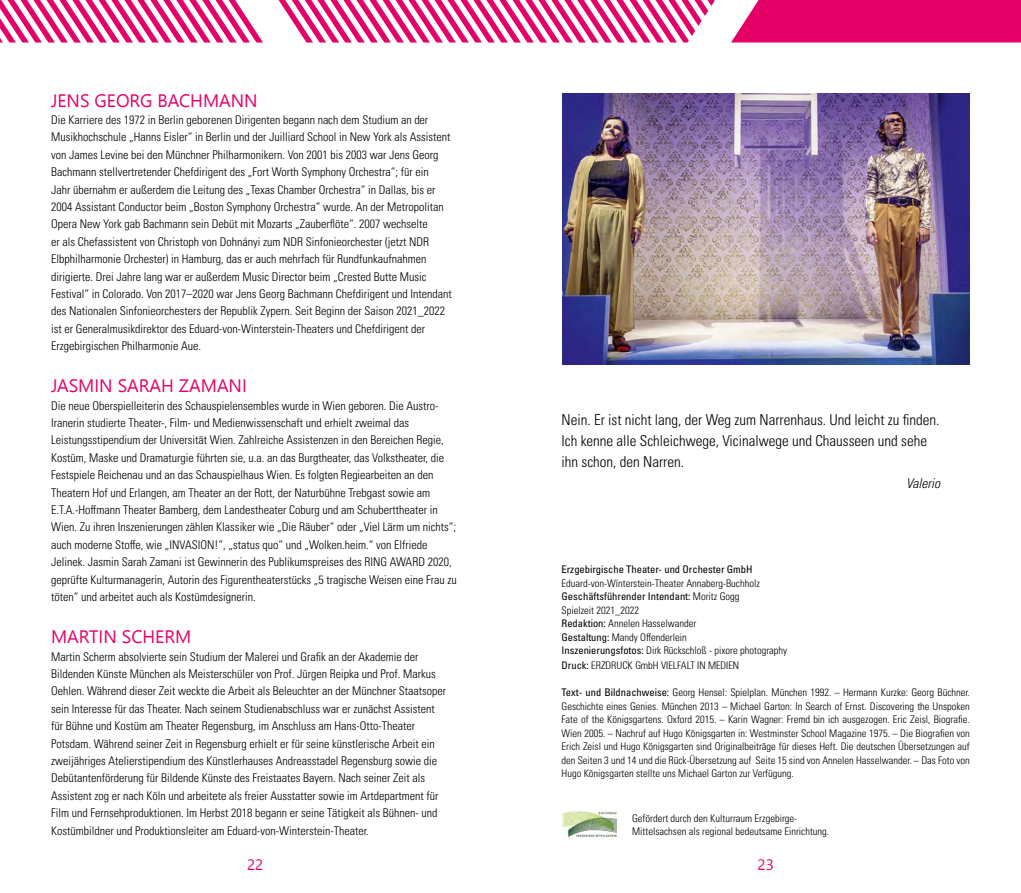
<style>
.page{position:relative;width:1021px;height:893px;background:#fff}
.page>*{position:absolute;margin:0;border:0;box-sizing:border-box;transform-origin:0 0}
.t1{font:300 condensed 15px/21px "Univers LT Pro";color:#000}
.t2{font:italic 300 condensed 13.5px "Univers LT Pro";color:#000}
.t3{font:300 condensed 12px/17.4px "Univers LT Pro";color:#000}
.t4{font:300 condensed 10.5px/13.5px "Univers LT Pro";color:#000}
.t5{font:condensed 10.5px "Univers LT Pro";color:#000}
.t6{font:300 condensed 10.5px "Zurich BT";color:#000}
.s1{font-weight:400}
.s2{font-family:"Univers LT Pro";font-weight:400}
</style>
<div class="page">
<svg style="left:731px;top:0;width:289px;height:43px"></svg>
<svg style="left:0;top:0;width:714px;height:43px"></svg>
<img style="left:563px;top:94px;width:406px;height:271px">
<img style="left:562px;top:810px;width:55px;height:29px">
<p class="t3" style="left:51px;top:110px;width:402px">Die Karriere des 1972 in Berlin geborenen Dirigenten begann nach dem Studium an der Musikhochschule „Hanns Eisler“ in Berlin und der Juilliard School in New York als Assistent von James Levine bei den Münchner Philharmonikern. Von 2001 bis 2003 war Jens Georg Bachmann stellvertretender Chefdirigent des „Fort Worth Symphony Orchestra“; für ein<br>Jahr übernahm er außerdem die Leitung des „Texas Chamber Orchestra“ in Dallas, bis er 2004 Assistant Conductor beim „Boston Symphony Orchestra“ wurde. An der Metropolitan Opera New York gab Bachmann sein Debüt mit Mozarts „Zauberflöte“. 2007 wechselte<br>er als Chefassistent von Christoph von Dohnányi zum NDR Sinfonieorchester (jetzt NDR Elbphilharmonie Orchester) in Hamburg, das er auch mehrfach für Rundfunkaufnahmen dirigierte. Drei Jahre lang war er außerdem Music Director beim „Crested Butte Music Festival“ in Colorado. Von 2017–2020 war Jens Georg Bachmann Chefdirigent und Intendant des Nationalen Sinfonieorchesters der Republik Zypern. Seit Beginn der Saison 2021_2022 ist er Generalmusikdirektor des Eduard-von-Winterstein-Theaters und Chefdirigent der Erzgebirgischen Philharmonie Aue.</p>
<p class="t3" style="left:51px;top:396px;width:407px">Die neue Oberspielleiterin des Schauspielensembles wurde in Wien geboren. Die Austro-Iranerin studierte Theater-, Film- und Medienwissenschaft und erhielt zweimal das Leistungsstipendium der Universität Wien. Zahlreiche Assistenzen in den Bereichen Regie, Kostüm, Maske und Dramaturgie führten sie, u.a. an das Burgtheater, das Volkstheater, die Festspiele Reichenau und an das Schauspielhaus Wien. Es folgten Regiearbeiten an den Theatern Hof und Erlangen, am Theater an der Rott, der Naturbühne Trebgast sowie am E.T.A.-Hoffmann Theater Bamberg, dem Landestheater Coburg und am Schuberttheater in Wien. Zu ihren Inszenierungen zählen Klassiker wie „Die Räuber“ oder „Viel Lärm um nichts“; auch moderne Stoffe, wie „INVASION!“, „status quo“ und „Wolken.heim.“ von Elfriede Jelinek. Jasmin Sarah Zamani ist Gewinnerin des Publikumspreises des RING AWARD 2020, geprüfte Kulturmanagerin, Autorin des Figurentheaterstücks „5 tragische Weisen eine Frau zu töten“ und arbeitet auch als Kostümdesignerin.</p>
<p class="t3" style="left:51px;top:647px;width:396px">Martin Scherm absolvierte sein Studium der Malerei und Grafik an der Akademie der Bildenden Künste München als Meisterschüler von Prof. Jürgen Reipka und Prof. Markus Oehlen. Während dieser Zeit weckte die Arbeit als Beleuchter an der Münchner Staatsoper sein Interesse für das Theater. Nach seinem Studienabschluss war er zunächst Assistent für Bühne und Kostüm am Theater Regensburg, im Anschluss am Hans-Otto-Theater Potsdam. Während seiner Zeit in Regensburg erhielt er für seine künstlerische Arbeit ein zweijähriges Atelierstipendium des Künstlerhauses Andreasstadel Regensburg sowie die Debütantenförderung für Bildende Künste des Freistaates Bayern. Nach seiner Zeit als Assistent zog er nach Köln und arbeitete als freier Ausstatter sowie im Artdepartment für Film und Fernsehproduktionen. Im Herbst 2018 begann er seine Tätigkeit als Bühnen- und Kostümbildner und Produktionsleiter am Eduard-von-Winterstein-Theater.</p>
<p class="t1" style="left:561px;top:409px;width:379px">Nein. Er ist nicht lang, der Weg zum Narrenhaus. Und leicht zu finden.<br>Ich kenne alle Schleichwege, Vicinalwege und Chausseen und sehe ihn schon, den Narren.</p>
<p class="t2" style="left:906px;top:474px;width:35px">Valerio</p>
<p class="t5" style="left:561px;top:563px;width:192px">Erzgebirgische Theater- und Orchester GmbH</p>
<p class="t4" style="left:561px;top:576px;width:227px">Eduard-von-Wínterstein-Theater Annaberg-Buchholz <span class="s1">Geschäftsführender Intendant:</span> Moritz Gogg<br>Spielzeit 2021_2022<br><span class="s1">Redaktion:</span> Annelen Hasselwander<br><span class="s1">Gestaltung:</span> Mandy Offenderlein<br><span class="s1">Inszenierungsfotos:</span> Dirk Rückschloß - pixore photography</p>
<p class="t6" style="left:561px;top:659px;width:179px"><span class="s2">Druck:</span> ERZDRUCK GmbH VIELFALT IN MEDIEN</p>
<p class="t4" style="left:561px;top:685px;width:410px;text-align:justify"><span class="s1">Text- und Bildnachweise:</span> Georg Hensel: Spielplan. München 1992. – Hermann Kurzke: Georg Büchner.<br>Geschichte eines Genies. München 2013 – Michael Garton: In Search of Ernst. Discovering the Unspoken Fate of the Königsgartens. Oxford 2015. – Karin Wagner: Fremd bin ich ausgezogen. Eric Zeisl, Biografie.<br>Wien 2005. – Nachruf auf Hugo Königsgarten in: Westminster School Magazine 1975. – Die Biografien von Erich Zeisl und Hugo Königsgarten sind Originalbeiträge für dieses Heft. Die deutschen Übersetzungen auf den Seiten 3 und 14 und die Rück-Übersetzung auf Seite 15 sind von Annelen Hasselwander. – Das Foto von Hugo Königsgarten stellte uns Michael Garton zur Verfügung.</p>
<p class="t4" style="left:632px;top:810px;width:199px">Gefördert durch den Kulturraum Erzgebirge-<br>Mittelsachsen als regional bedeutsame Einrichtung.</p>
</div>
